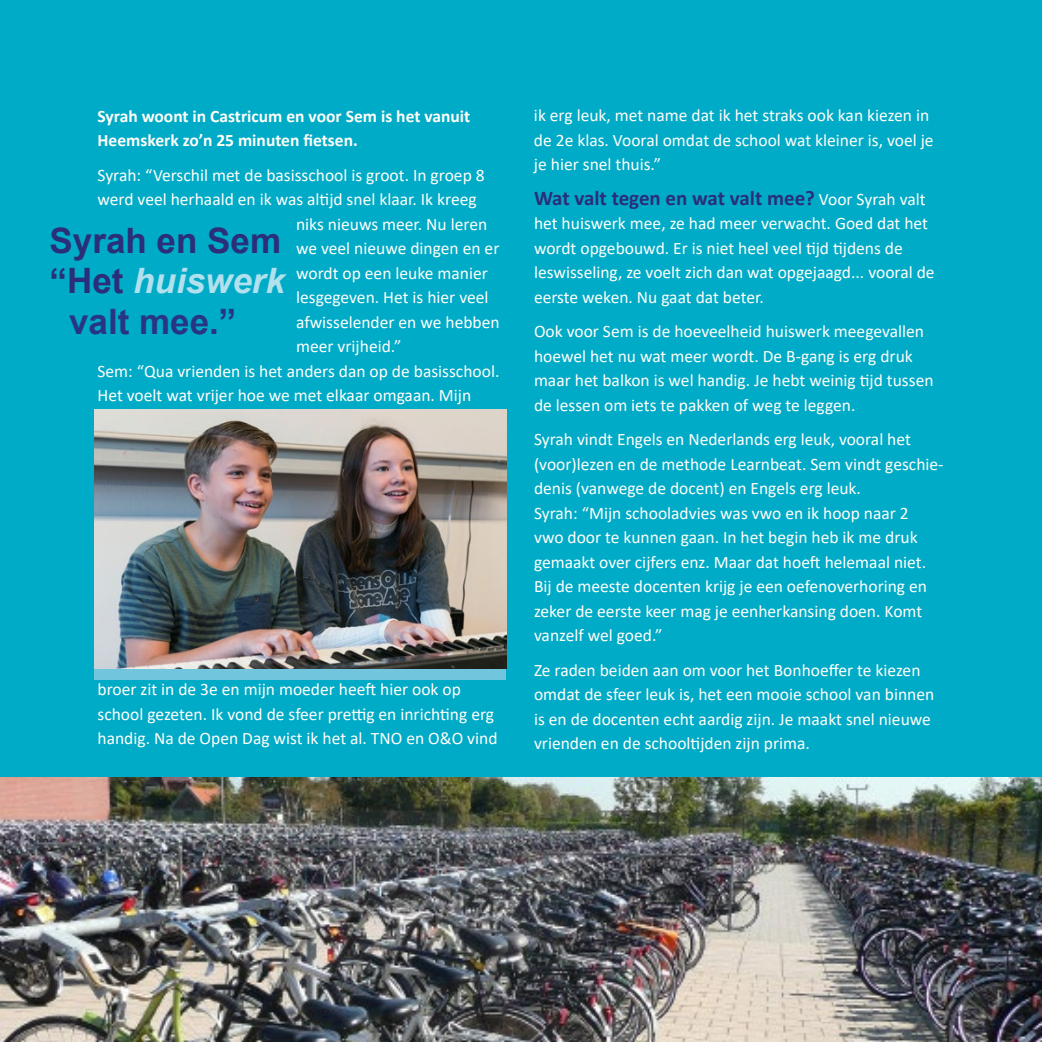
<style>
.page{position:relative;width:1042px;height:1042px;background:#00abc8}
.page>*{position:absolute;margin:0;border:0;box-sizing:border-box;transform-origin:0 0}
.t1{font:italic 700 35px "Arial";color:#b2e0ed}
.t2{font:700 35px "Arial";color:#2b2e79}
.t3{font:700 35px "Arial";color:#283583}
.t4{font:700 21px "Calibri";color:#2b2e79}
.t5{font:17.5px/24.5px "Calibri";color:#fffef9}
.t6{font:700 17.5px/24.5px "Calibri";color:#fffef9}
.s1{color:#00abc8}
.s2{font-style:normal;color:#2b2e79}
.s3{font-weight:400;font-size:17.5px;color:#fffef9}
</style>
<div class="page">
<img style="left:94px;top:409px;width:412px;height:259px">
<div style="left:95px;top:668px;width:411px;height:11px;background:#71c6dd"></div>
<img style="left:0;top:777px;width:1042px;height:265px">
<p class="t6" style="left:98px;top:103px;width:374px">Syrah woont in Castricum en voor Sem is het vanuit<br>Heemskerk zo’n 25 minuten fietsen.</p>
<p class="t5" style="left:98px;top:164px;width:389px">Syrah: “Verschil met de basisschool is groot. In groep 8</p>
<p class="t5" style="left:98px;top:187px;width:381px">werd veel herhaald en ik was altijd snel klaar. Ik kreeg</p>
<p class="t5" style="left:296px;top:213px;width:193px">niks nieuws meer. Nu leren</p>
<p class="t5" style="left:296px;top:237px;width:205px">we veel nieuwe dingen en er</p>
<p class="t5" style="left:296px;top:262px;width:193px">wordt op een leuke manier</p>
<p class="t5" style="left:296px;top:286px;width:194px">lesgegeven. Het is hier veel</p>
<p class="t5" style="left:296px;top:311px;width:205px">afwisselender en we hebben</p>
<p class="t5" style="left:296px;top:335px;width:107px">meer vrijheid.”</p>
<p class="t5" style="left:98px;top:360px;width:403px">Sem: “Qua vrienden is het anders dan op de basisschool.</p>
<p class="t5" style="left:98px;top:383px;width:375px">Het voelt wat vrijer hoe we met elkaar omgaan. Mijn</p>
<h1 class="t2" style="left:50px;top:228px;width:245px">Syrah en Sem<span class="s1">:</span></h1>
<h1 class="t1" style="left:50px;top:268px;width:237px"><span class="s2">“Het</span> huiswerk</h1>
<h1 class="t3" style="left:69px;top:308px;width:169px">valt mee.”</h1>
<p class="t5" style="left:98px;top:677px;width:401px">broer zit in de 3e en mijn moeder heeft hier ook op school gezeten. Ik vond de sfeer prettig en inrichting erg handig. Na de Open Dag wist ik het al. TNO en O&amp;O vind</p>
<p class="t5" style="left:534px;top:104px;width:401px">ik erg leuk, met name dat ik het straks ook kan kiezen in de 2e klas. Vooral omdat de school wat kleiner is, voel je je hier snel thuis.”</p>
<p class="t4" style="left:534px;top:183px;width:393px">Wat valt tegen en wat valt mee? <span class="s3">Voor Syrah valt</span></p>
<p class="t5" style="left:534px;top:212px;width:402px">het huiswerk mee, ze had meer verwacht. Goed dat het wordt opgebouwd. Er is niet heel veel tijd tijdens de leswisseling, ze voelt zich dan wat opgejaagd... vooral de eerste weken. Nu gaat dat beter.</p>
<p class="t5" style="left:534px;top:320px;width:401px">Ook voor Sem is de hoeveelheid huiswerk meegevallen hoewel het nu wat meer wordt. De B-gang is erg druk maar het balkon is wel handig. Je hebt weinig tijd tussen de lessen om iets te pakken of weg te leggen.</p>
<p class="t5" style="left:534px;top:428px;width:411px">Syrah vindt Engels en Nederlands erg leuk, vooral het (voor)lezen en de methode Learnbeat. Sem vindt geschie&shy;denis (vanwege de docent) en Engels erg leuk.<br>Syrah: “Mijn schooladvies was vwo en ik hoop naar 2<br>vwo door te kunnen gaan. In het begin heb ik me druk gemaakt over cijfers enz. Maar dat hoeft helemaal niet.<br>Bij de meeste docenten krijg je een oefenoverhoring en zeker de eerste keer mag je eenherkansing doen. Komt vanzelf wel goed.”</p>
<p class="t5" style="left:534px;top:657px;width:402px">Ze raden beiden aan om voor het Bonhoeffer te kiezen omdat de sfeer leuk is, het een mooie school van binnen is en de docenten echt aardig zijn. Je maakt snel nieuwe vrienden en de schooltijden zijn prima.</p>
</div>
